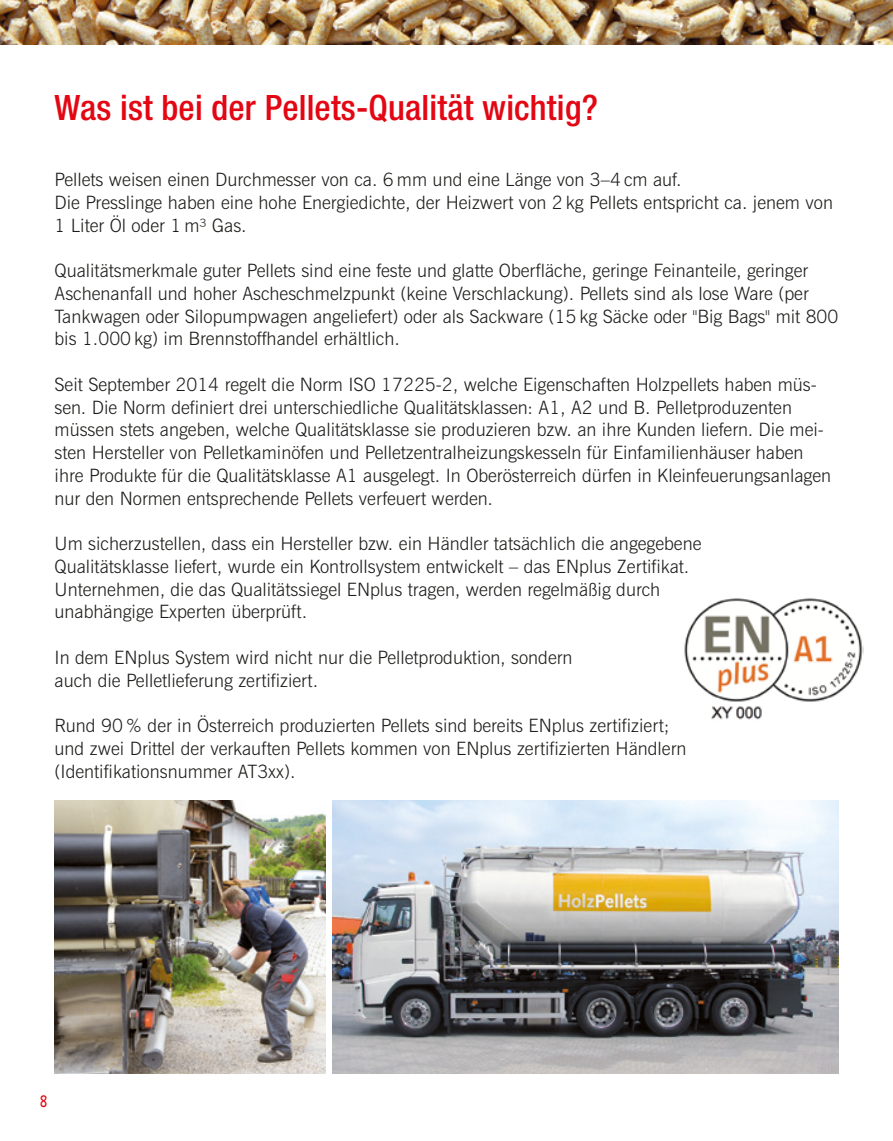
<style>
.page{position:relative;width:893px;height:1141px;background:#fff}
.page>*{position:absolute;margin:0;border:0;box-sizing:border-box;transform-origin:0 0}
.t1{font:500 condensed 35px "Helvetica Neue LT Std";letter-spacing:.005em;color:#e30613}
.t2{font:300 18.38px/22.8px "News Gothic BT";color:#1d1d1b}
.t3{font:16.62px "Yanone Kaffeesatz";color:#e30613}
</style>
<div class="page">
<img style="left:0;top:0;width:893px;height:45px">
<img style="left:684px;top:598px;width:179px;height:122px">
<img style="left:55px;top:800px;width:271px;height:273px">
<img style="left:332px;top:800px;width:506px;height:273px">
<h1 class="t1" style="left:55px;top:87px;width:545px">Was ist bei der Pellets-Qualität wichtig?</h1>
<p class="t2" style="left:55px;top:168px;width:780px">Pellets weisen einen Durchmesser von ca. 6 mm und eine Länge von 3–4 cm auf.<br>Die Presslinge haben eine hohe Energiedichte, der Heizwert von 2 kg Pellets entspricht ca. jenem von<br>1 Liter Öl oder 1 m³ Gas.</p>
<p class="t2" style="left:55px;top:259px;width:785px">Qualitätsmerkmale guter Pellets sind eine feste und glatte Oberfläche, geringe Feinanteile, geringer Aschenanfall und hoher Ascheschmelzpunkt (keine Verschlackung). Pellets sind als lose Ware (per Tankwagen oder Silopumpwagen angeliefert) oder als Sackware (15 kg Säcke oder "Big Bags" mit 800 bis 1.000 kg) im Brennstoff handel erhältlich.</p>
<p class="t2" style="left:55px;top:373px;width:778px">Seit September 2014 regelt die Norm ISO 17225-2, welche Eigenschaften Holzpellets haben müs&shy;sen. Die Norm definiert drei unterschiedliche Qualitätsklassen: A1, A2 und B. Pelletproduzenten müssen stets angeben, welche Qualitätsklasse sie produzieren bzw. an ihre Kunden liefern. Die mei&shy;sten Hersteller von Pelletkaminöfen und Pelletzentral heizungskesseln für Einfamilienhäuser haben ihre Produkte für die Qualitätsklasse A1 ausgelegt. In Oberösterreich dürfen in Kleinfeuerungsanlagen nur den Normen entsprechende Pellets verfeuert werden.</p>
<p class="t2" style="left:55px;top:532px;width:648px">Um sicherzustellen, dass ein Hersteller bzw. ein Händler tatsächlich die angegebene Qualitätsklasse liefert, wurde ein Kontrollsystem entwickelt – das ENplus Zertifikat.<br>Unter nehmen, die das Qualitätssiegel ENplus tragen, werden regelmäßig durch unabhängige Experten überprüft.</p>
<p class="t2" style="left:55px;top:646px;width:519px">In dem ENplus System wird nicht nur die Pelletproduktion, sondern auch die Pelletlieferung zertifiziert.</p>
<p class="t2" style="left:55px;top:714px;width:633px">Rund 90 % der in Österreich produzierten Pellets sind bereits ENplus zertifiziert; und zwei Drittel der verkauften Pellets kommen von ENplus zertifizierten Händlern (Identifikationsnummer AT3xx).</p>
<p class="t3" style="left:40px;top:1091px;width:8px">8</p>
</div>
